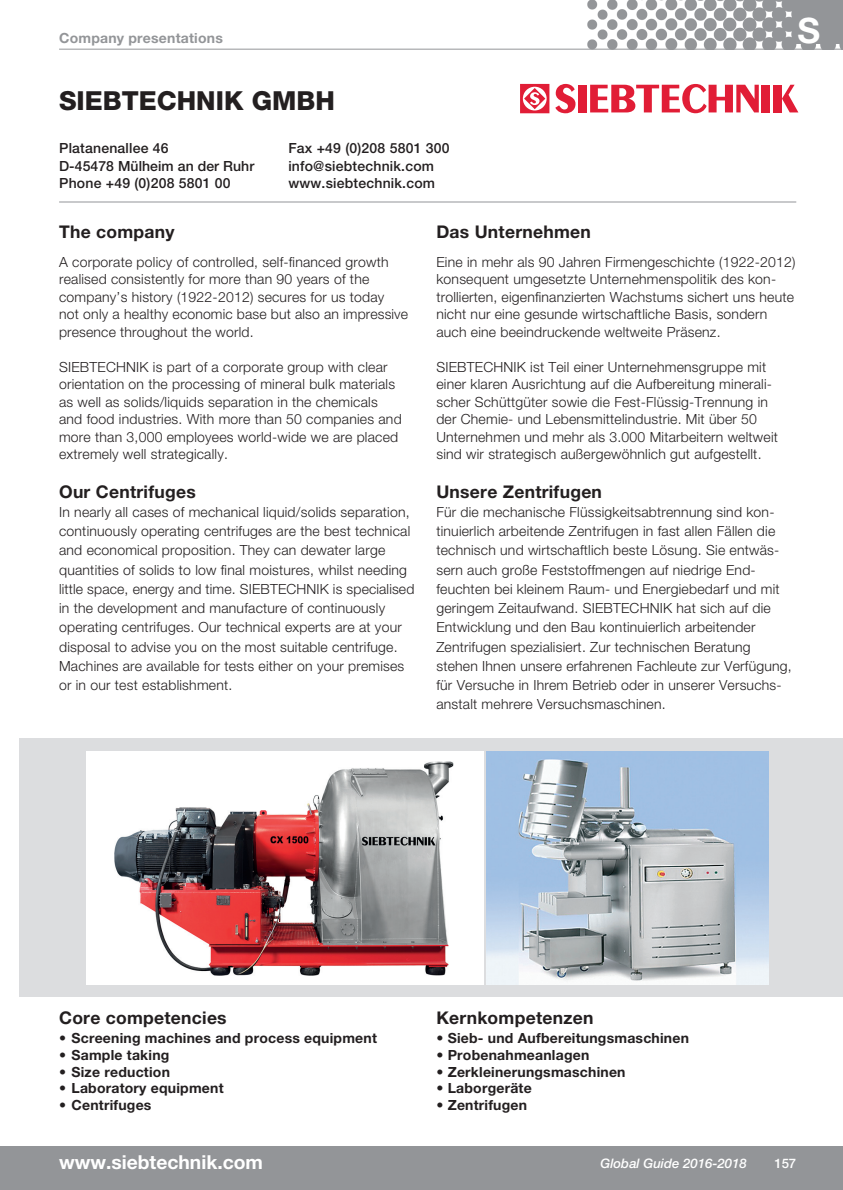
<style>
.page{position:relative;width:843px;height:1190px;background:#fff}
.page>*{position:absolute;margin:0;border:0;box-sizing:border-box;transform-origin:0 0}
.t1{font:700 35px "Helvetica Neue LT Std";color:#fff}
.t2{font:800 26.25px "Helvetica Neue LT Std";color:#231f20}
.t3{font:700 19.25px "Helvetica Neue LT Std";color:#fff}
.t4{font:700 17.5px "Helvetica Neue LT Std";letter-spacing:.015em;color:#231f20}
.t5{font:300 14px/19.2px "Helvetica Neue LT Std";letter-spacing:.015em;color:#231f20}
.t6{font:700 14px "Helvetica Neue LT Std";letter-spacing:.015em;color:#231f20}
.t7{font:500 14px/17.5px "Helvetica Neue LT Std";letter-spacing:.015em;color:#231f20}
.t8{font:700 14px "Helvetica Neue LT Std";letter-spacing:.015em;color:#939598}
.t9{font:italic 500 13.12px "Helvetica Neue LT Std";color:#fff}
.t10{font:500 13.12px "Helvetica Neue LT Std";color:#fff}
</style>
<div class="page">
<div style="left:19px;top:739px;width:823px;height:258px;background:#dcdddf"></div>
<div style="left:0;top:1145px;width:842px;height:45px;background:#939598"></div>
<hr style="left:59px;top:202px;width:737px;height:1px;background:#939598">
<img style="left:587px;top:0;width:255px;height:49px">
<hr style="left:59px;top:49px;width:783px;height:1px;background:#939598">
<div style="left:793px;top:0;width:49px;height:44px;background:#939598"></div>
<svg style="left:555px;top:84px;width:20px;height:29px"></svg>
<div style="left:578px;top:85px;width:8px;height:27px;background:#e11d36"></div>
<div style="left:761px;top:85px;width:8px;height:27px;background:#e11d36"></div>
<svg style="left:590px;top:84px;width:168px;height:29px"></svg>
<div style="left:773px;top:85px;width:8px;height:27px;background:#e11d36"></div>
<svg style="left:781px;top:85px;width:17px;height:27px"></svg>
<svg style="left:520px;top:84px;width:29px;height:29px"></svg>
<div style="left:86px;top:751px;width:397px;height:233px;background:#fff"></div>
<img style="left:115px;top:761px;width:338px;height:214px">
<img style="left:486px;top:751px;width:282px;height:233px">
<p class="t8" style="left:59px;top:33px;width:165px">Company presentations</p>
<h1 class="t1" style="left:797px;top:18px;width:24px">S</h1>
<h2 class="t2" style="left:59px;top:91px;width:277px">SIEBTECHNIK GMBH</h2>
<p class="t7" style="left:59px;top:141px;width:197px">Platanenallee 46<br>D-45478 Mülheim an der Ruhr<br>Phone +49 (0)208 5801 00</p>
<p class="t4" style="left:59px;top:225px;width:117px">The company</p>
<p class="t5" style="left:59px;top:254px;width:350px;line-height:17.5px">A corporate policy of controlled, self-financed growth realised consistently for more than 90 years of the company’s history (1922-2012) secures for us today<br>not only a healthy economic base but also an impressive presence throughout the world.</p>
<p class="t5" style="left:59px;top:359px;width:344px;line-height:17.5px">SIEBTECHNIK is part of a corporate group with clear orientation on the processing of mineral bulk materials as well as solids/liquids separation in the chemicals and food industries. With more than 50 companies and more than 3,000 employees world-wide we are placed extremely well strategically.</p>
<p class="t4" style="left:59px;top:485px;width:138px">Our Centrifuges</p>
<p class="t5" style="left:59px;top:504px;width:357px">In nearly all cases of mechanical liquid/solids separation, continuously operating centrifuges are the best technical and economical proposition. They can dewater large quantities of solids to low final moistures, whilst needing little space, energy and time. SIEBTECHNIK is specialised in the development and manufacture of continuously operating centrifuges. Our technical experts are at your disposal to advise you on the most suitable centrifuge.<br>Machines are available for tests either on your premises or in our test establishment.</p>
<p class="t7" style="left:288px;top:141px;width:163px">Fax +49 (0)208 5801 300 info@siebtechnik.com www.siebtechnik.com</p>
<p class="t4" style="left:436px;top:225px;width:156px">Das Unternehmen</p>
<p class="t5" style="left:436px;top:254px;width:360px;line-height:17.5px">Eine in mehr als 90 Jahren Firmengeschichte (1922-2012) konsequent umgesetzte Unternehmenspolitik des kon&shy;trollierten, eigenfinanzierten Wachstums sichert uns heute nicht nur eine gesunde wirtschaftliche Basis, sondern auch eine beeindruckende weltweite Präsenz.</p>
<p class="t5" style="left:436px;top:359px;width:343px;line-height:17.5px">SIEBTECHNIK ist Teil einer Unternehmensgruppe mit einer klaren Ausrichtung auf die Aufbereitung minerali&shy;scher Schüttgüter sowie die Fest-Flüssig-Trennung in der Chemie- und Lebensmittelindustrie. Mit über 50<br>Unternehmen und mehr als 3.000 Mitarbeitern weltweit sind wir strategisch außergewöhnlich gut aufgestellt.</p>
<p class="t4" style="left:436px;top:485px;width:167px">Unsere Zentrifugen</p>
<p class="t5" style="left:436px;top:504px;width:357px">Für die mechanische Flüssigkeitsabtrennung sind kon&shy;tinuierlich arbeitende Zentrifugen in fast allen Fällen die technisch und wirtschaftlich beste Lösung. Sie entwäs&shy;sern auch große Feststoffmengen auf niedrige End&shy;feuchten bei kleinem Raum- und Energiebedarf und mit geringem Zeitaufwand. SIEBTECHNIK hat sich auf die Entwicklung und den Bau kontinuierlich arbeitender Zentrifugen spezialisiert. Zur technischen Beratung stehen Ihnen unsere erfahrenen Fachleute zur Verfügung, für Versuche in Ihrem Betrieb oder in unserer Versuchs&shy;anstalt mehrere Versuchsmaschinen.</p>
<p class="t4" style="left:59px;top:1011px;width:169px">Core competencies</p>
<p class="t6" style="left:59px;top:1033px;width:319px">• Screening machines and process equipment</p>
<p class="t6" style="left:59px;top:1050px;width:112px">• Sample taking</p>
<p class="t6" style="left:59px;top:1066px;width:112px">• Size reduction</p>
<p class="t6" style="left:59px;top:1083px;width:166px">• Laboratory equipment</p>
<p class="t6" style="left:59px;top:1100px;width:94px">• Centrifuges</p>
<h3 class="t3" style="left:59px;top:1155px;width:205px">www.siebtechnik.com</h3>
<p class="t4" style="left:436px;top:1011px;width:158px">Kernkompetenzen</p>
<p class="t6" style="left:436px;top:1033px;width:254px">• Sieb- und Aufbereitungsmaschinen</p>
<p class="t6" style="left:436px;top:1050px;width:154px">• Probenahmeanlagen</p>
<p class="t6" style="left:436px;top:1066px;width:191px">• Zerkleinerungsmaschinen</p>
<p class="t6" style="left:436px;top:1083px;width:97px">• Laborgeräte</p>
<p class="t6" style="left:436px;top:1100px;width:92px">• Zentrifugen</p>
<p class="t9" style="left:600px;top:1159px;width:148px">Global Guide 2016-2018</p>
<p class="t10" style="left:774px;top:1159px;width:23px">157</p>
</div>
